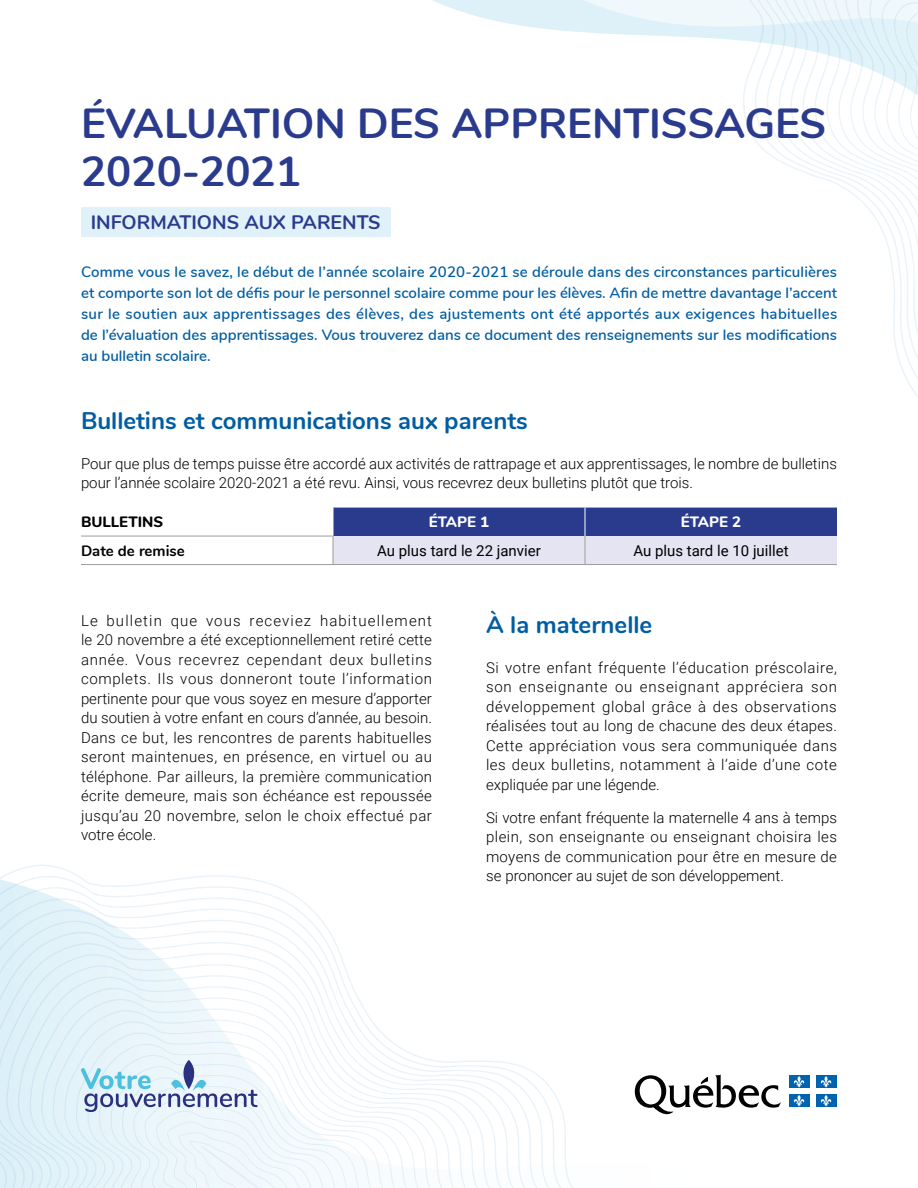
<style>
.page{position:relative;width:918px;height:1188px;background:#fff}
.page>*{position:absolute;margin:0;border:0;box-sizing:border-box;transform-origin:0 0}
.t1{font:700 42px/48px "Nunito";color:#2a3b8e}
.t2{font:700 24px "Nunito";color:#005da1}
.t3{font:700 19.5px "Nunito";color:#2a3b8e}
.t4{font:300 15px/19.5px "Roboto";color:#000;text-align:justify}
.t5{font:600 15px/21px "Nunito";color:#005da1;text-align:justify}
.t6{font:15px "Roboto";color:#000}
.t7{font:800 15px "Nunito";color:#fff}
.t8{font:700 15px "Nunito";color:#000}
.t9{font:800 15px "Nunito";color:#000}
</style>
<div class="page">
<svg style="left:0;top:886px;width:297px;height:11px"></svg>
<svg style="left:0;top:897px;width:311px;height:11px"></svg>
<svg style="left:0;top:908px;width:321px;height:11px"></svg>
<svg style="left:0;top:919px;width:573px;height:269px"></svg>
<svg style="left:0;top:931px;width:565px;height:257px"></svg>
<svg style="left:0;top:943px;width:550px;height:245px"></svg>
<svg style="left:0;top:954px;width:536px;height:234px"></svg>
<svg style="left:6px;top:965px;width:516px;height:223px"></svg>
<svg style="left:18px;top:975px;width:489px;height:213px"></svg>
<svg style="left:29px;top:987px;width:464px;height:201px"></svg>
<svg style="left:41px;top:998px;width:437px;height:190px"></svg>
<svg style="left:52px;top:1009px;width:412px;height:179px"></svg>
<svg style="left:64px;top:1020px;width:386px;height:168px"></svg>
<svg style="left:76px;top:1032px;width:360px;height:156px"></svg>
<svg style="left:87px;top:1043px;width:335px;height:145px"></svg>
<svg style="left:432px;top:0;width:112px;height:29px"></svg>
<svg style="left:544px;top:0;width:178px;height:39px"></svg>
<svg style="left:730px;top:0;width:13px;height:41px"></svg>
<svg style="left:743px;top:0;width:12px;height:140px"></svg>
<svg style="left:755px;top:0;width:13px;height:154px"></svg>
<svg style="left:768px;top:0;width:12px;height:162px"></svg>
<svg style="left:780px;top:0;width:13px;height:168px"></svg>
<svg style="left:793px;top:0;width:12px;height:173px"></svg>
<svg style="left:805px;top:0;width:12px;height:177px"></svg>
<svg style="left:817px;top:0;width:101px;height:397px"></svg>
<div style="left:81px;top:208px;width:309px;height:29px;background:#e0f1f9"></div>
<hr style="left:81px;top:536px;width:252px;height:1px;background:#9d9d9c">
<svg style="left:333px;top:508px;width:504px;height:56px;background:#8890c0"></svg>
<hr style="left:81px;top:564px;width:252px;height:1px;background:#9d9d9c">
<hr style="left:333px;top:564px;width:252px;height:1px;background:#9d9d9c">
<hr style="left:585px;top:564px;width:252px;height:1px;background:#9d9d9c">
<svg style="left:81px;top:1055px;width:326px;height:133px"></svg>
<img style="left:82px;top:1060px;width:175px;height:52px">
<img style="left:634px;top:1074px;width:203px;height:41px">
<h1 class="t1" style="left:81px;top:97px;width:747px">ÉVALUATION DES APPRENTISSAGES<br>2020-2021</h1>
<p class="t3" style="left:91px;top:208px;width:291px">INFORMATIONS AUX PARENTS</p>
<p class="t5" style="left:81px;top:261px;width:758px">Comme vous le savez, le début de l’année scolaire 2020-2021 se déroule dans des circonstances particulières et comporte son lot de défis pour le personnel scolaire comme pour les élèves. Afin de mettre davantage l’accent sur le soutien aux apprentissages des élèves, des ajustements ont été apportés aux exigences habituelles de l’évaluation des apprentissages. Vous trouverez dans ce document des renseignements sur les modifications au bulletin scolaire.</p>
<h2 class="t2" style="left:81px;top:403px;width:448px">Bulletins et communications aux parents</h2>
<p class="t4" style="left:81px;top:453px;width:757px">Pour que plus de temps puisse être accordé aux activités de rattrapage et aux apprentissages, le nombre de bulletins pour l’année scolaire 2020-2021 a été revu. Ainsi, vous recevrez deux bulletins plutôt que trois.</p>
<p class="t9" style="left:81px;top:511px;width:84px">BULLETINS</p>
<p class="t7" style="left:429px;top:511px;width:62px">ÉTAPE 1</p>
<p class="t7" style="left:681px;top:511px;width:62px">ÉTAPE 2</p>
<p class="t8" style="left:81px;top:539px;width:105px">Date de remise</p>
<p class="t6" style="left:377px;top:540px;width:165px">Au plus tard le 22 janvier</p>
<p class="t6" style="left:633px;top:540px;width:157px">Au plus tard le 10 juillet</p>
<p class="t4" style="left:81px;top:610px;width:353px">Le bulletin que vous receviez habituellement le 20 novembre a été exceptionnellement retiré cette année. Vous recevrez cependant deux bulletins complets. Ils vous donneront toute l’information pertinente pour que vous soyez en mesure d’apporter du soutien à votre enfant en cours d’année, au besoin.<br>Dans ce but, les rencontres de parents habituelles seront maintenues, en présence, en virtuel ou au téléphone. Par ailleurs, la première communication écrite demeure, mais son échéance est repoussée jusqu’au 20 novembre, selon le choix effectué par votre école.</p>
<h2 class="t2" style="left:486px;top:607px;width:168px">À la maternelle</h2>
<p class="t4" style="left:486px;top:657px;width:353px">Si votre enfant fréquente l’éducation préscolaire, son enseignante ou enseignant appréciera son développement global grâce à des observations réalisées tout au long de chacune des deux étapes.<br>Cette appréciation vous sera communiquée dans les deux bulletins, notamment à l’aide d’une cote expliquée par une légende.</p>
<p class="t4" style="left:486px;top:807px;width:353px">Si votre enfant fréquente la maternelle 4 ans à temps plein, son enseignante ou enseignant choisira les moyens de communication pour être en mesure de se prononcer au sujet de son développement.</p>
</div>
